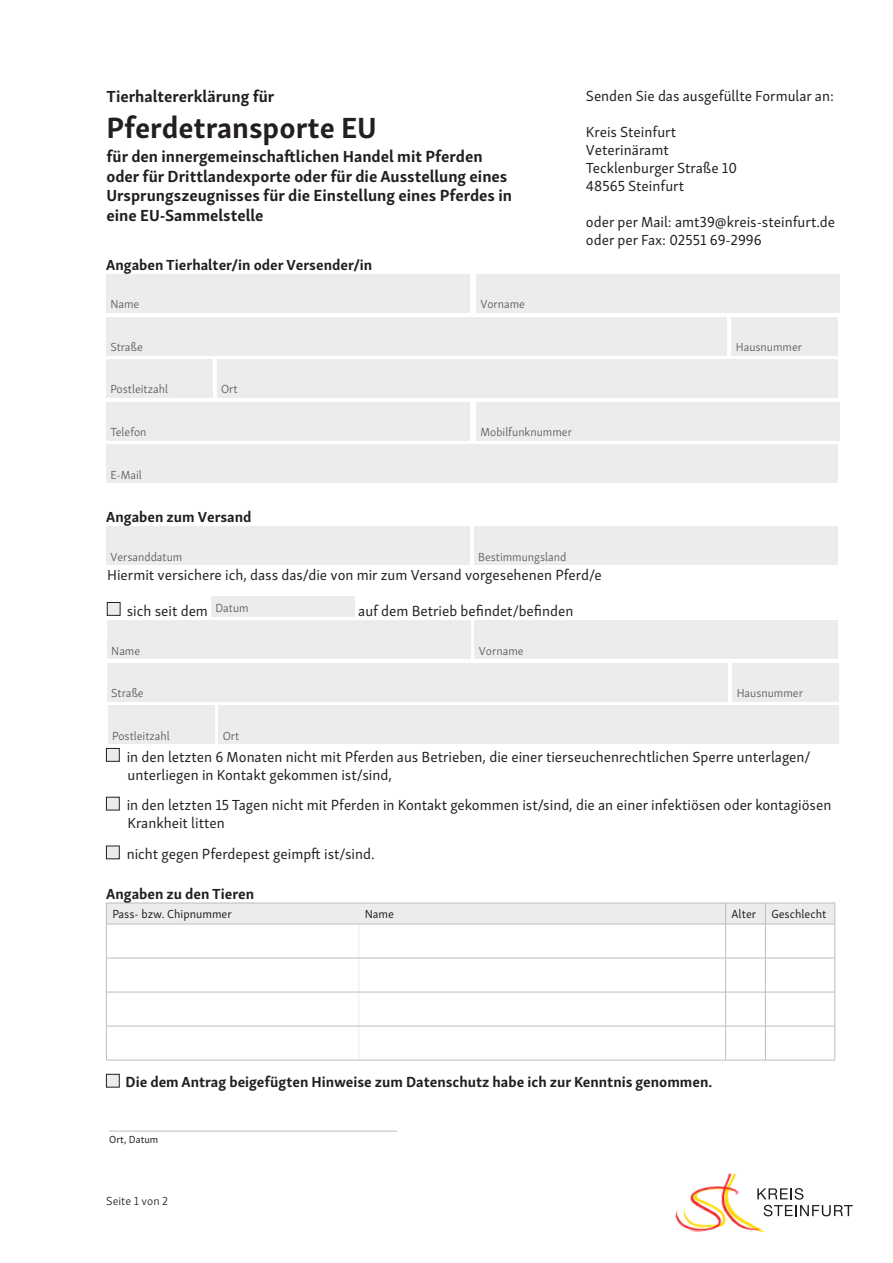
<style>
.page{position:relative;width:893px;height:1263px;background:#fff}
.page>*{position:absolute;margin:0;border:0;box-sizing:border-box;transform-origin:0 0}
.t1{font:700 30px "Skolar Sans Latn";color:#231f20}
.t2{font:700 16.5px/19.8px "Skolar Sans Latn";color:#231f20}
.t3{font:15px/18px "Skolar Sans Latn";color:#231f20}
.t4{font:700 15px "Skolar Sans Latn";color:#231f20}
.t5{font:300 12px "Skolar Sans Latn";color:#57585a}
.t6{font:12px "Skolar Sans Latn";color:#231f20}
.t7{font:300 12px "Skolar Sans Latn";color:#231f20}
.t8{font:10.5px "Skolar Sans Latn";color:#231f20}
</style>
<div class="page">
<svg style="left:773px;top:1188px;width:80px;height:28px"></svg>
<img style="left:675px;top:1173px;width:98px;height:60px">
<div style="left:476px;top:402px;width:364px;height:38px;background:#ececee"></div>
<div style="left:106px;top:402px;width:364px;height:38px;background:#ececee"></div>
<div style="left:106px;top:444px;width:732px;height:39px;background:#ececee"></div>
<div style="left:106px;top:317px;width:621px;height:38px;background:#ececee"></div>
<div style="left:732px;top:317px;width:106px;height:38px;background:#ececee"></div>
<div style="left:217px;top:359px;width:621px;height:39px;background:#ececee"></div>
<div style="left:106px;top:359px;width:107px;height:39px;background:#ececee"></div>
<div style="left:476px;top:274px;width:364px;height:39px;background:#ececee"></div>
<div style="left:106px;top:274px;width:364px;height:39px;background:#ececee"></div>
<div style="left:107px;top:602px;width:13px;height:13px;background:#ececee"></div>
<div style="left:107px;top:602px;width:13px;height:13px;border:1px solid #231f20"></div>
<div style="left:211px;top:596px;width:144px;height:21px;background:#ececee"></div>
<div style="left:219px;top:706px;width:620px;height:38px;background:#ececee"></div>
<div style="left:108px;top:706px;width:106px;height:38px;background:#ececee"></div>
<div style="left:107px;top:663px;width:621px;height:38px;background:#ececee"></div>
<div style="left:732px;top:663px;width:107px;height:38px;background:#ececee"></div>
<div style="left:475px;top:621px;width:363px;height:38px;background:#ececee"></div>
<div style="left:107px;top:621px;width:364px;height:38px;background:#ececee"></div>
<div style="left:106px;top:748px;width:13px;height:13px;background:#ececee"></div>
<div style="left:106px;top:748px;width:13px;height:13px;border:1px solid #231f20"></div>
<div style="left:106px;top:797px;width:13px;height:13px;background:#ececee"></div>
<div style="left:106px;top:797px;width:13px;height:13px;border:1px solid #231f20"></div>
<div style="left:106px;top:846px;width:13px;height:13px;background:#ececee"></div>
<div style="left:106px;top:846px;width:13px;height:13px;border:1px solid #231f20"></div>
<div style="left:474px;top:527px;width:363px;height:38px;background:#ececee"></div>
<div style="left:106px;top:527px;width:364px;height:38px;background:#ececee"></div>
<hr style="left:725px;top:924px;width:1px;height:34px;background:#bcbdc0">
<hr style="left:765px;top:924px;width:1px;height:34px;background:#bcbdc0">
<hr style="left:834px;top:924px;width:1px;height:34px;background:#bcbdc0">
<hr style="left:725px;top:958px;width:1px;height:34px;background:#bcbdc0">
<hr style="left:765px;top:958px;width:1px;height:34px;background:#bcbdc0">
<hr style="left:834px;top:958px;width:1px;height:34px;background:#bcbdc0">
<hr style="left:725px;top:992px;width:1px;height:34px;background:#bcbdc0">
<hr style="left:765px;top:992px;width:1px;height:34px;background:#bcbdc0">
<hr style="left:834px;top:992px;width:1px;height:34px;background:#bcbdc0">
<hr style="left:725px;top:1026px;width:1px;height:34px;background:#bcbdc0">
<hr style="left:765px;top:1026px;width:1px;height:34px;background:#bcbdc0">
<hr style="left:834px;top:1026px;width:1px;height:34px;background:#bcbdc0">
<hr style="left:726px;top:924px;width:39px;height:1px;background:#bcbdc0">
<hr style="left:765px;top:924px;width:70px;height:1px;background:#bcbdc0">
<hr style="left:726px;top:958px;width:39px;height:1px;background:#bcbdc0">
<hr style="left:765px;top:958px;width:70px;height:1px;background:#bcbdc0">
<hr style="left:726px;top:992px;width:39px;height:1px;background:#bcbdc0">
<hr style="left:765px;top:992px;width:70px;height:1px;background:#bcbdc0">
<hr style="left:726px;top:1026px;width:39px;height:1px;background:#bcbdc0">
<hr style="left:765px;top:1026px;width:70px;height:1px;background:#bcbdc0">
<hr style="left:726px;top:1060px;width:39px;height:1px;background:#bcbdc0">
<hr style="left:765px;top:1060px;width:70px;height:1px;background:#bcbdc0">
<hr style="left:359px;top:924px;width:1px;height:34px;background:#ececee">
<hr style="left:359px;top:958px;width:1px;height:34px;background:#ececee">
<hr style="left:359px;top:992px;width:1px;height:34px;background:#ececee">
<hr style="left:359px;top:1026px;width:1px;height:34px;background:#ececee">
<svg style="left:106px;top:903px;width:729px;height:21px"></svg>
<hr style="left:359px;top:903px;width:367px;height:1px;background:#bcbdc0">
<hr style="left:106px;top:924px;width:253px;height:1px;background:#bcbdc0">
<hr style="left:106px;top:924px;width:1px;height:34px;background:#bcbdc0">
<hr style="left:359px;top:924px;width:367px;height:1px;background:#bcbdc0">
<hr style="left:106px;top:958px;width:253px;height:1px;background:#bcbdc0">
<hr style="left:106px;top:958px;width:1px;height:34px;background:#bcbdc0">
<hr style="left:359px;top:958px;width:367px;height:1px;background:#bcbdc0">
<hr style="left:106px;top:992px;width:253px;height:1px;background:#bcbdc0">
<hr style="left:106px;top:992px;width:1px;height:34px;background:#bcbdc0">
<hr style="left:359px;top:992px;width:367px;height:1px;background:#bcbdc0">
<hr style="left:106px;top:1026px;width:253px;height:1px;background:#bcbdc0">
<hr style="left:106px;top:1026px;width:1px;height:34px;background:#bcbdc0">
<hr style="left:359px;top:1026px;width:367px;height:1px;background:#bcbdc0">
<hr style="left:106px;top:1060px;width:253px;height:1px;background:#bcbdc0">
<hr style="left:359px;top:1060px;width:367px;height:1px;background:#bcbdc0">
<div style="left:106px;top:1074px;width:13px;height:13px;background:#ececee"></div>
<div style="left:106px;top:1074px;width:13px;height:13px;border:1px solid #231f20"></div>
<hr style="left:109px;top:1131px;width:288px;height:1px;background:#bcbdc0">
<p class="t2" style="left:106px;top:85px;width:170px">Tierhaltererklärung für</p>
<h1 class="t1" style="left:106px;top:103px;width:272px">Pferdetransporte EU</h1>
<p class="t2" style="left:106px;top:145px;width:407px">für den innergemeinschaftlichen Handel mit Pferden oder für Drittlandexporte oder für die Ausstellung eines Ursprungszeugnisses für die Einstellung eines Pferdes in eine EU-Sammelstelle</p>
<p class="t4" style="left:106px;top:253px;width:268px">Angaben Tierhalter/in oder Versender/in</p>
<p class="t5" style="left:110px;top:295px;width:30px">Name</p>
<p class="t5" style="left:480px;top:295px;width:46px">Vorname</p>
<p class="t3" style="left:586px;top:85px;width:249px">Senden Sie das ausgefüllte Formular an:</p>
<p class="t3" style="left:586px;top:121px;width:153px">Kreis Steinfurt<br>Veterinäramt<br>Tecklenburger Straße 10<br>48565 Steinfurt</p>
<p class="t3" style="left:586px;top:211px;width:251px">oder per Mail: amt39@kreis-steinfurt.de oder per Fax: 02551 69-2996</p>
<p class="t5" style="left:110px;top:338px;width:34px">Straße</p>
<p class="t5" style="left:736px;top:338px;width:68px">Hausnummer</p>
<p class="t5" style="left:110px;top:380px;width:59px">Postleitzahl</p>
<p class="t5" style="left:221px;top:380px;width:18px">Ort</p>
<p class="t5" style="left:110px;top:423px;width:38px">Telefon</p>
<p class="t5" style="left:480px;top:423px;width:93px">Mobilfunknummer</p>
<p class="t5" style="left:110px;top:466px;width:33px">E-Mail</p>
<p class="t4" style="left:106px;top:505px;width:147px">Angaben zum Versand</p>
<p class="t5" style="left:110px;top:548px;width:73px">Versanddatum</p>
<p class="t5" style="left:478px;top:548px;width:90px">Bestimmungsland</p>
<p class="t3" style="left:107px;top:565px;width:496px">Hiermit versichere ich, dass das/die von mir zum Versand vorgesehenen Pferd/e</p>
<p class="t3" style="left:127px;top:600px;width:123px">sich seit dem <sup>Datum</sup></p>
<p class="t3" style="left:358px;top:600px;width:217px">auf dem Betrieb befindet/befinden</p>
<p class="t5" style="left:111px;top:642px;width:30px">Name</p>
<p class="t5" style="left:479px;top:642px;width:46px">Vorname</p>
<p class="t5" style="left:111px;top:684px;width:34px">Straße</p>
<p class="t5" style="left:737px;top:684px;width:68px">Hausnummer</p>
<p class="t5" style="left:112px;top:727px;width:59px">Postleitzahl</p>
<p class="t5" style="left:223px;top:727px;width:18px">Ort</p>
<p class="t3" style="left:127px;top:746px;width:685px">in den letzten 6 Monaten nicht mit Pferden aus Betrieben, die einer tierseuchenrechtlichen Sperre unterlagen/ unterliegen in Kontakt gekommen ist/sind,</p>
<p class="t3" style="left:127px;top:795px;width:706px">in den letzten 15 Tagen nicht mit Pferden in Kontakt gekommen ist/sind, die an einer infektiösen oder kontagiösen<br>Krankheit litten</p>
<p class="t3" style="left:127px;top:844px;width:250px">nicht gegen Pferdepest geimpft ist/sind.</p>
<p class="t4" style="left:106px;top:881px;width:149px">Angaben zu den Tieren</p>
<p class="t6" style="left:112px;top:905px;width:121px">Pass- bzw. Chipnummer</p>
<p class="t6" style="left:365px;top:905px;width:31px">Name</p>
<p class="t6" style="left:732px;top:905px;width:26px">Alter</p>
<p class="t6" style="left:771px;top:905px;width:57px">Geschlecht</p>
<p class="t4" style="left:126px;top:1070px;width:588px">Die dem Antrag beigefügten Hinweise zum Datenschutz habe ich zur Kenntnis genommen.</p>
<p class="t8" style="left:109px;top:1132px;width:51px">Ort, Datum</p>
<p class="t7" style="left:106px;top:1192px;width:63px">Seite 1 von 2</p>
</div>
